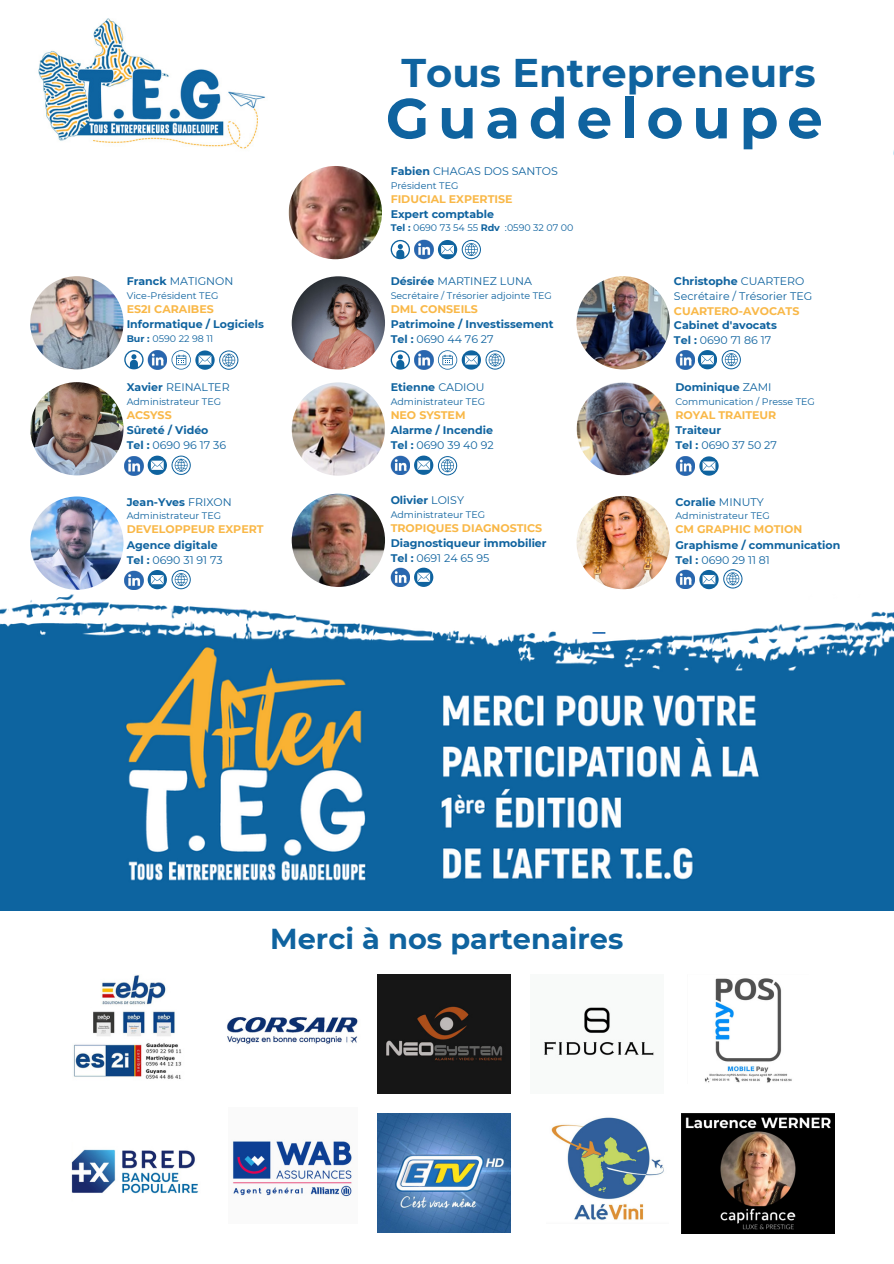
<style>
.page{position:relative;width:894px;height:1264px;background:#fff}
.page>*{position:absolute;margin:0;border:0;box-sizing:border-box;transform-origin:0 0}
.t1{font:700 56.4px "Montserrat";letter-spacing:.155em;color:#0f639f}
.t2{font:700 39.9px "Montserrat";color:#0f639f}
.t3{font:700 28.8px "Montserrat";color:#0f639f}
.t4{font:700 10.95px/15px "Montserrat";color:#0f639f}
.t5{font:10.95px/14.7px "Montserrat";color:#0f639f}
.t6{font:700 10.95px/15px "Montserrat";color:#f9b848}
.t7{font:9.45px "Montserrat";color:#0f639f}
.s1{font-weight:700}
.s2{color:#f9b848}
.s3{font-weight:400}
.s4{color:#0f639f}
.s5{font-weight:700;color:#f9b848}
</style>
<div class="page">
<img style="left:38px;top:18px;width:227px;height:131px">
<img style="left:30px;top:276px;width:93px;height:93px;border-radius:50%">
<img style="left:148px;top:350px;width:19px;height:19px">
<img style="left:576px;top:276px;width:93px;height:93px;border-radius:50%">
<img style="left:675px;top:350px;width:19px;height:19px">
<img style="left:291px;top:382px;width:94px;height:93px;border-radius:50%">
<img style="left:390px;top:455px;width:19px;height:19px">
<img style="left:291px;top:493px;width:94px;height:94px;border-radius:50%">
<img style="left:390px;top:567px;width:19px;height:19px">
<img style="left:576px;top:382px;width:93px;height:93px;border-radius:50%">
<img style="left:675px;top:456px;width:19px;height:19px">
<svg style="left:414px;top:567px;width:19px;height:19px"></svg>
<svg style="left:171px;top:350px;width:67px;height:19px"></svg>
<svg style="left:697px;top:350px;width:43px;height:19px"></svg>
<svg style="left:124px;top:350px;width:19px;height:19px"></svg>
<svg style="left:414px;top:455px;width:43px;height:20px"></svg>
<svg style="left:699px;top:456px;width:19px;height:19px"></svg>
<img style="left:288px;top:166px;width:94px;height:93px;border-radius:50%">
<svg style="left:390px;top:240px;width:19px;height:19px"></svg>
<img style="left:414px;top:240px;width:19px;height:19px">
<svg style="left:438px;top:240px;width:42px;height:19px"></svg>
<img style="left:291px;top:276px;width:94px;height:93px;border-radius:50%">
<svg style="left:390px;top:350px;width:19px;height:19px"></svg>
<img style="left:414px;top:350px;width:19px;height:19px">
<svg style="left:438px;top:350px;width:66px;height:19px"></svg>
<img style="left:30px;top:382px;width:93px;height:93px;border-radius:50%">
<img style="left:124px;top:456px;width:19px;height:19px">
<svg style="left:148px;top:455px;width:43px;height:20px"></svg>
<img style="left:576px;top:496px;width:93px;height:93px;border-radius:50%">
<img style="left:675px;top:569px;width:19px;height:20px">
<svg style="left:699px;top:569px;width:43px;height:20px"></svg>
<img style="left:30px;top:496px;width:93px;height:93px;border-radius:50%">
<img style="left:124px;top:570px;width:19px;height:19px">
<svg style="left:148px;top:570px;width:43px;height:19px"></svg>
<img style="left:0;top:589px;width:893px;height:321px">
<img style="left:71px;top:1149px;width:128px;height:45px">
<img style="left:73px;top:975px;width:109px;height:104px">
<img style="left:232px;top:1141px;width:120px;height:56px">
<img style="left:377px;top:1113px;width:133px;height:119px">
<img style="left:544px;top:1007px;width:110px;height:49px">
<img style="left:377px;top:974px;width:133px;height:119px">
<img style="left:227px;top:1017px;width:131px;height:27px">
<img style="left:704px;top:978px;width:88px;height:105px">
<img style="left:551px;top:1117px;width:113px;height:103px">
<img style="left:681px;top:1113px;width:153px;height:120px">
<p class="t5" style="left:127px;top:274px;width:108px"><span class="s1">Franck</span> MATIGNON</p>
<p class="t7" style="left:127px;top:290px;width:93px">Vice-Président TEG</p>
<p class="t4" style="left:127px;top:302px;width:139px"><span class="s2">ES2I CARAIBES<br></span>Informatique / Logiciels</p>
<p class="t7" style="left:127px;top:332px;width:88px"><span class="s1">Bur :</span> 0590 22 98 11</p>
<p class="t5" style="left:127px;top:380px;width:104px"><span class="s1">Xavier</span> REINALTER</p>
<p class="t7" style="left:127px;top:395px;width:96px">Administrateur TEG</p>
<p class="t6" style="left:127px;top:407px;width:46px">ACSYSS</p>
<p class="t4" style="left:127px;top:423px;width:83px">Sûreté / Vidéo</p>
<p class="t5" style="left:127px;top:438px;width:101px"><span class="s1">Tel :</span> 0690 96 17 36</p>
<p class="t4" style="left:127px;top:494px;width:107px">Jean-Yves <span class="s3">FRIXON</span></p>
<p class="t7" style="left:127px;top:510px;width:96px">Administrateur TEG</p>
<p class="t6" style="left:127px;top:522px;width:138px">DEVELOPPEUR EXPERT</p>
<p class="t4" style="left:127px;top:537px;width:92px">Agence digitale</p>
<p class="t5" style="left:127px;top:552px;width:98px"><span class="s1">Tel :</span> 0690 31 91 73</p>
<p class="t2" style="left:401px;top:48px;width:415px">Tous Entrepreneurs</p>
<p class="t1" style="left:385px;top:84px;width:438px">Guadeloupe</p>
<p class="t5" style="left:390px;top:164px;width:168px"><span class="s1">Fabien</span> CHAGAS DOS SANTOS</p>
<p class="t7" style="left:390px;top:179px;width:69px">Président TEG</p>
<p class="t6" style="left:390px;top:191px;width:123px">FIDUCIAL EXPERTISE<br><span class="s4">Expert comptable</span></p>
<p class="t7" style="left:390px;top:222px;width:184px"><span class="s1">Tel :</span> 0690 73 54 55 <span class="s1">Rdv</span> :0590 32 07 00</p>
<p class="t5" style="left:390px;top:274px;width:143px"><span class="s1">Désirée</span> MARTINEZ LUNA</p>
<p class="t7" style="left:390px;top:289px;width:163px">Secrétaire / Trésorier adjointe TEG</p>
<p class="t6" style="left:390px;top:301px;width:89px">DML CONSEILS</p>
<p class="t4" style="left:390px;top:316px;width:164px">Patrimoine / Investissement</p>
<p class="t5" style="left:390px;top:332px;width:104px"><span class="s1">Tel :</span> 0690 44 76 27</p>
<p class="t4" style="left:390px;top:380px;width:95px">Etienne <span class="s3">CADIOU</span></p>
<p class="t7" style="left:390px;top:395px;width:96px">Administrateur TEG</p>
<p class="t6" style="left:390px;top:407px;width:76px">NEO SYSTEM</p>
<p class="t4" style="left:390px;top:423px;width:104px">Alarme / Incendie</p>
<p class="t5" style="left:390px;top:438px;width:104px"><span class="s1">Tel :</span> 0690 39 40 92</p>
<p class="t4" style="left:390px;top:492px;width:75px">Olivier <span class="s3">LOISY</span></p>
<p class="t7" style="left:390px;top:508px;width:96px">Administrateur TEG</p>
<p class="t4" style="left:390px;top:520px;width:157px"><span class="s2">TROPIQUES DIAGNOSTICS<br></span>Diagnostiqueur immobilier<br>Tel : <span class="s3">0691 24 65 95</span></p>
<p class="t5" style="left:673px;top:274px;width:140px"><span class="s1">Christophe</span> CUARTERO<br>Secrétaire / Trésorier TEG<br><span class="s5">CUARTERO-AVOCATS<br></span><span class="s1">Cabinet d'avocats<br>Tel :</span> 0690 71 86 17</p>
<p class="t4" style="left:675px;top:380px;width:98px">Dominique <span class="s3">ZAMI</span></p>
<p class="t7" style="left:675px;top:395px;width:141px">Communication / Presse TEG</p>
<p class="t6" style="left:675px;top:407px;width:102px">ROYAL TRAITEUR</p>
<p class="t4" style="left:675px;top:423px;width:47px">Traiteur</p>
<p class="t5" style="left:675px;top:438px;width:103px"><span class="s1">Tel :</span> 0690 37 50 27</p>
<p class="t4" style="left:675px;top:494px;width:90px">Coralie <span class="s3">MINUTY</span></p>
<p class="t7" style="left:675px;top:510px;width:96px">Administrateur TEG</p>
<p class="t4" style="left:675px;top:522px;width:166px"><span class="s2">CM GRAPHIC MOTION<br></span>Graphisme / communication<br>Tel : <span class="s3">0690 29 11 81</span></p>
<p class="t3" style="left:270px;top:920px;width:354px">Merci à nos partenaires</p>
</div>
